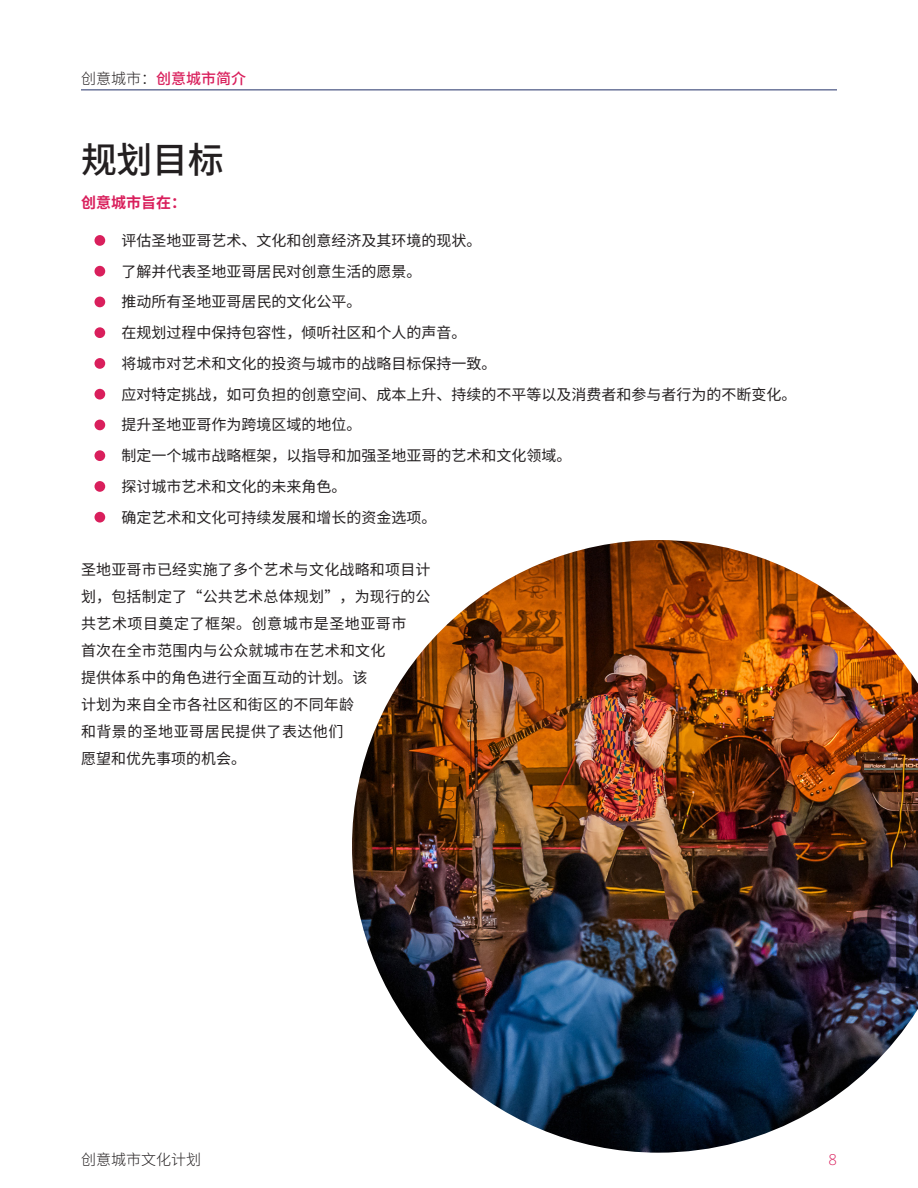
<style>
.page{position:relative;width:918px;height:1188px;background:#fff}
.page>*{position:absolute;margin:0;border:0;box-sizing:border-box;transform-origin:0 0}
.SubHead_1{font:500 36px "Noto Sans CJ Ksc";color:#231f20}
.Indented_bullets{font:15px "Noto Sans CJ Ksc";color:#231f20}
.Body_Copy{font:15px/27px "Noto Sans CJ Ksc";letter-spacing:.015em;color:#231f20}
.t1{font:500 15px "Noto Sans CJ Ksc";color:#d91f5c}
.t2{font:300 15px "Noto Sans CJ Ksc";color:#231f20}
.Bold_Body_Copy{font:700 15px "Noto Sans CJ Ksc";color:#d91f5c}
.t3{font:300 15px "Open Sans";color:#d91f5c}
.s1{font-weight:300;color:#231f20}
</style>
<div class="page">
<div style="left:95px;top:235px;width:10px;height:11px;background:#d91f5c;border-radius:50%"></div>
<div style="left:95px;top:266px;width:10px;height:11px;background:#d91f5c;border-radius:50%"></div>
<div style="left:95px;top:297px;width:10px;height:10px;background:#d91f5c;border-radius:50%"></div>
<div style="left:95px;top:327px;width:10px;height:11px;background:#d91f5c;border-radius:50%"></div>
<div style="left:95px;top:358px;width:10px;height:11px;background:#d91f5c;border-radius:50%"></div>
<div style="left:95px;top:389px;width:10px;height:11px;background:#d91f5c;border-radius:50%"></div>
<div style="left:95px;top:420px;width:10px;height:10px;background:#d91f5c;border-radius:50%"></div>
<div style="left:95px;top:450px;width:10px;height:11px;background:#d91f5c;border-radius:50%"></div>
<div style="left:95px;top:481px;width:10px;height:11px;background:#d91f5c;border-radius:50%"></div>
<div style="left:95px;top:512px;width:10px;height:11px;background:#d91f5c;border-radius:50%"></div>
<img style="left:352px;top:540px;width:566px;height:613px">
<hr style="left:81px;top:89px;width:756px;height:1px;background:#233168">
<p class="t1" style="left:81px;top:70px;width:166px"><span class="s1">创意城市：</span>创意城市简介</p>
<p class="SubHead_1" style="left:81px;top:140px;width:144px">规划目标</p>
<p class="Bold_Body_Copy" style="left:81px;top:194px;width:107px">创意城市旨在：</p>
<p class="Indented_bullets" style="left:121px;top:232px;width:361px">评估圣地亚哥艺术、文化和创意经济及其环境的现状。</p>
<p class="Indented_bullets" style="left:121px;top:263px;width:301px">了解并代表圣地亚哥居民对创意生活的愿景。</p>
<p class="Indented_bullets" style="left:121px;top:293px;width:241px">推动所有圣地亚哥居民的文化公平。</p>
<p class="Indented_bullets" style="left:121px;top:324px;width:346px">在规划过程中保持包容性，倾听社区和个人的声音。</p>
<p class="Indented_bullets" style="left:121px;top:355px;width:376px">将城市对艺术和文化的投资与城市的战略目标保持一致。</p>
<p class="Indented_bullets" style="left:121px;top:386px;width:676px">应对特定挑战，如可负担的创意空间、成本上升、持续的不平等以及消费者和参与者行为的不断变化。</p>
<p class="Indented_bullets" style="left:121px;top:416px;width:241px">提升圣地亚哥作为跨境区域的地位。</p>
<p class="Indented_bullets" style="left:121px;top:447px;width:451px">制定一个城市战略框架，以指导和加强圣地亚哥的艺术和文化领域。</p>
<p class="Indented_bullets" style="left:121px;top:478px;width:226px">探讨城市艺术和文化的未来角色。</p>
<p class="Indented_bullets" style="left:121px;top:509px;width:316px">确定艺术和文化可持续发展和增长的资金选项。</p>
<p class="Body_Copy" style="left:81px;top:556px;width:351px">圣地亚哥市已经实施了多个艺术与文化战略和项目计划，包括制定了“公共艺术总体规划”，为现行的公共艺术项目奠定了框架。创意城市是圣地亚哥市<br>首次在全市范围内与公众就城市在艺术和文化<br>提供体系中的角色进行全面互动的计划。该<br>计划为来自全市各社区和街区的不同年龄<br>和背景的圣地亚哥居民提供了表达他们<br>愿望和优先事项的机会。</p>
<p class="t2" style="left:81px;top:1151px;width:121px">创意城市文化计划</p>
<p class="t3" style="left:828px;top:1149px;width:10px">8</p>
</div>
